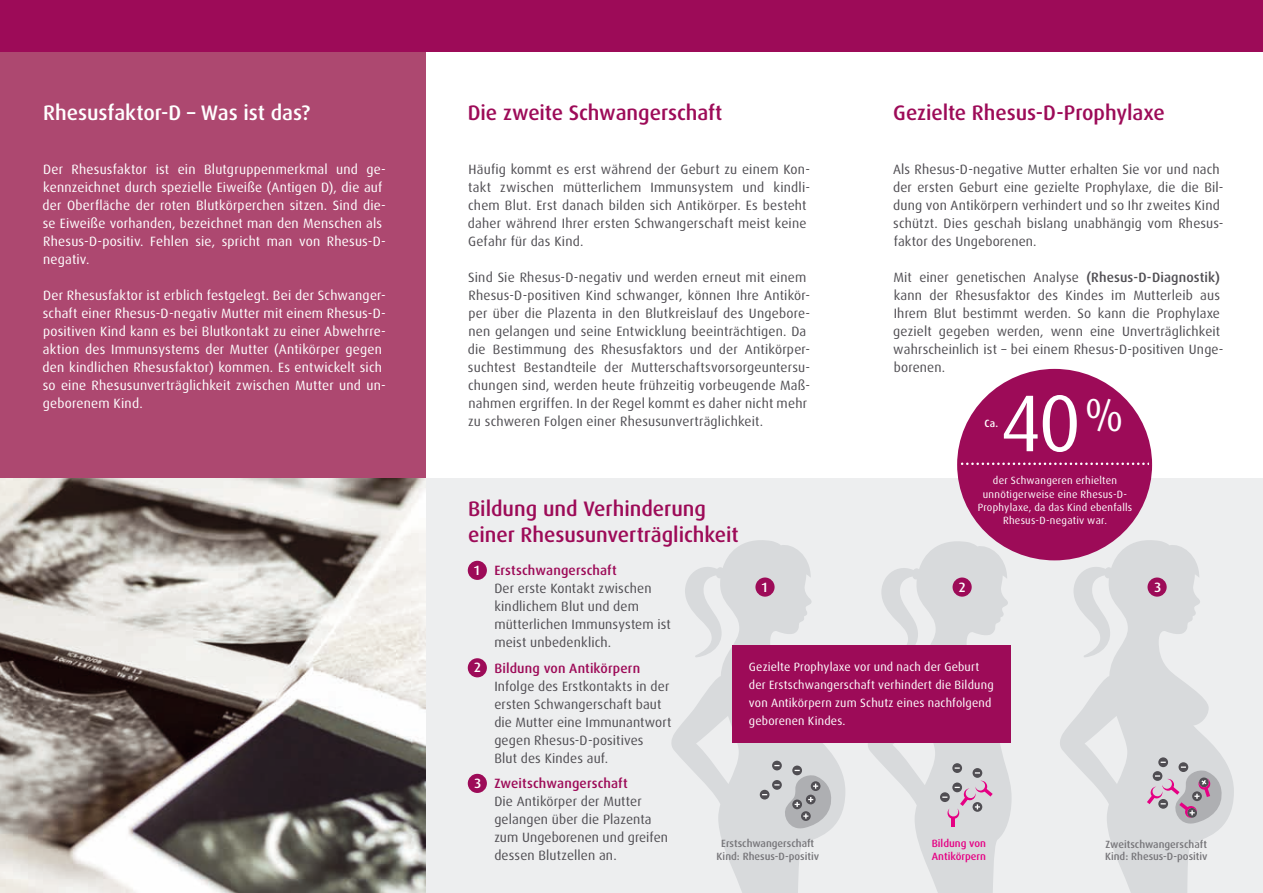
<style>
.page{position:relative;width:1263px;height:893px;background:#fff}
.page>*{position:absolute;margin:0;border:0;box-sizing:border-box;transform-origin:0 0}
.t1{font:80.55px "Dax Pro";color:#fff}
.t2{font:500 21px/25.5px "Dax Pro";letter-spacing:-.005em;color:#9d0b58}
.t3{font:500 21px "Dax Pro";letter-spacing:-.005em;color:#fff}
.t4{font:13.5px/18px "Dax Pro";letter-spacing:.01em;color:#504e53}
.t5{font:13.5px/18px "Dax Pro";letter-spacing:.015em;color:#fff}
.t6{font:500 13.5px "Dax Pro";letter-spacing:.01em;color:#9d0b58}
.t7{font:500 13.5px "Dax Pro";color:#fff}
.t8{font:12px/18px "Dax Pro";letter-spacing:.015em;color:#fff}
.t9{font:10.5px/13.2px "Dax Pro";letter-spacing:.025em;color:#fff;text-align:center}
.t10{font:500 10.5px/12.6px "Dax Pro";color:#77767a}
.t11{font:500 10.5px/12.6px "Dax Pro";color:#e50083}
.t12{font:500 10.5px "Dax Pro";color:#fff}
.s1{font-weight:500}
</style>
<div class="page">
<div style="left:422px;top:478px;width:841px;height:415px;background:#edeeef"></div>
<img style="left:0;top:477px;width:425px;height:416px">
<div style="left:0;top:0;width:425px;height:477px;background:#ad4870"></div>
<div style="left:0;top:0;width:1263px;height:51px;background:#9d0b58"></div>
<svg style="left:671px;top:540px;width:174px;height:353px"></svg>
<svg style="left:868px;top:537px;width:143px;height:356px;fill:#d8dadc"></svg>
<svg style="left:1058px;top:536px;width:176px;height:357px"></svg>
<svg style="left:940px;top:792px;width:10px;height:10px"></svg>
<svg style="left:972px;top:768px;width:10px;height:10px"></svg>
<svg style="left:952px;top:763px;width:10px;height:10px"></svg>
<svg style="left:942px;top:780px;width:51px;height:46px;background:#cebdca"></svg>
<svg style="left:1158px;top:757px;width:10px;height:10px"></svg>
<svg style="left:1147px;top:762px;width:77px;height:65px;background:#c1b7c0"></svg>
<svg style="left:772px;top:780px;width:10px;height:10px"></svg>
<svg style="left:760px;top:790px;width:9px;height:9px"></svg>
<div style="left:772px;top:761px;width:10px;height:9px;background:#504e53;border-radius:50%"></div>
<svg style="left:774px;top:765px;width:60px;height:67px;background:#bbbcbf"></svg>
<div style="left:959px;top:370px;width:191px;height:189px;background:#9d0b58;border-radius:50%"></div>
<svg style="left:961px;top:462px;width:187px;height:3px"></svg>
<div style="left:732px;top:645px;width:278px;height:98px;background:#9d0b58"></div>
<div style="left:468px;top:658px;width:19px;height:19px;background:#9d0b58;border-radius:50%"></div>
<div style="left:952px;top:577px;width:20px;height:20px;background:#9d0b58;border-radius:50%"></div>
<div style="left:468px;top:774px;width:19px;height:19px;background:#9d0b58;border-radius:50%"></div>
<div style="left:1147px;top:577px;width:20px;height:20px;background:#9d0b58;border-radius:50%"></div>
<div style="left:468px;top:561px;width:19px;height:19px;background:#9d0b58;border-radius:50%"></div>
<div style="left:755px;top:577px;width:19px;height:20px;background:#9d0b58;border-radius:50%"></div>
<h2 class="t3" style="left:43px;top:99px;width:268px">Rhesusfaktor-D – Was ist das?</h2>
<h2 class="t2" style="left:893px;top:100px;width:273px">Gezielte Rhesus-D-Prophylaxe</h2>
<p class="t4" style="left:893px;top:160px;width:332px">Als Rhesus-D-negative Mutter erhalten Sie vor und nach der ersten Geburt eine gezielte Prophylaxe, die die Bil&shy;dung von Antikörpern verhindert und so Ihr zweites Kind schützt. Dies geschah bislang unabhängig vom Rhesus&shy;faktor des Ungeborenen.</p>
<p class="t4" style="left:893px;top:268px;width:332px">Mit einer genetischen Analyse <span class="s1">(Rhesus-D-Diagnostik) </span>kann der Rhesusfaktor des Kindes im Mutterleib aus Ihrem Blut bestimmt werden. So kann die Prophylaxe gezielt gegeben werden, wenn eine Unverträglichkeit wahrscheinlich ist – bei einem Rhesus-D-positiven Unge&shy;borenen.</p>
<h2 class="t2" style="left:468px;top:100px;width:256px">Die zweite Schwangerschaft</h2>
<p class="t4" style="left:468px;top:160px;width:344px">Häufig kommt es erst während der Geburt zu einem Kon&shy;takt zwischen mütterlichem Immunsystem und kindli&shy;chem Blut. Erst danach bilden sich Antikörper. Es besteht daher während Ihrer ersten Schwangerschaft meist keine Gefahr für das Kind.</p>
<p class="t4" style="left:468px;top:268px;width:344px">Sind Sie Rhesus-D-negativ und werden erneut mit einem Rhesus-D-positiven Kind schwanger, können Ihre Antikör&shy;per über die Plazenta in den Blutkreislauf des Ungebore&shy;nen gelangen und seine Entwicklung beeinträchtigen. Da die Bestimmung des Rhesusfaktors und der Antikörper&shy;suchtest Bestandteile der Mutterschaftsvorsorgeuntersu&shy;chungen sind, werden heute frühzeitig vorbeugende Maß&shy;nahmen ergriffen. In der Regel kommt es daher nicht mehr zu schweren Folgen einer Rhesusunverträglichkeit.</p>
<p class="t5" style="left:43px;top:160px;width:345px">Der Rhesusfaktor ist ein Blutgruppenmerkmal und ge&shy;kennzeichnet durch spezielle Eiweiße (Antigen D), die auf der Oberfläche der roten Blutkörperchen sitzen. Sind die&shy;se Eiweiße vorhanden, bezeichnet man den Menschen als Rhesus-D-positiv. Fehlen sie, spricht man von Rhesus-D&shy;negativ.</p>
<p class="t5" style="left:43px;top:286px;width:345px">Der Rhesusfaktor ist erblich festgelegt. Bei der Schwanger&shy;schaft einer Rhesus-D-negativ Mutter mit einem Rhesus-D&shy;positiven Kind kann es bei Blutkontakt zu einer Abwehrre&shy;aktion des Immunsystems der Mutter (Antikörper gegen den kindlichen Rhesusfaktor) kommen. Es entwickelt sich so eine Rhesusunverträglichkeit zwischen Mutter und un&shy;geborenem Kind.</p>
<h1 class="t1" style="left:1001px;top:371px;width:124px">40<sup>%</sup></h1>
<p class="t12" style="left:984px;top:416px;width:15px">Ca.</p>
<p class="t9" style="left:978px;top:474px;width:156px">der Schwangeren erhielten unnötigerweise eine Rhesus-D-<br>Prophylaxe, da das Kind ebenfalls<br>Rhesus-D-negativ war.</p>
<h2 class="t2" style="left:468px;top:496px;width:272px">Bildung und Verhinderung einer Rhesusunverträglichkeit</h2>
<p class="t6" style="left:494px;top:562px;width:124px">Erstschwangerschaft</p>
<p class="t4" style="left:494px;top:579px;width:178px">Der erste Kontakt zwischen kindlichem Blut und dem mütterlichen Immunsystem ist meist unbedenklich.</p>
<p class="t6" style="left:494px;top:659px;width:147px">Bildung von Antikörpern</p>
<p class="t4" style="left:494px;top:677px;width:179px">Infolge des Erstkontakts in der ersten Schwangerschaft baut die Mutter eine Immunantwort gegen Rhesus-D-positives<br>Blut des Kindes auf.</p>
<p class="t6" style="left:494px;top:775px;width:135px">Zweitschwangerschaft</p>
<p class="t4" style="left:494px;top:792px;width:175px">Die Antikörper der Mutter gelangen über die Plazenta zum Ungeborenen und greifen dessen Blutzellen an.</p>
<p class="t7" style="left:474px;top:562px;width:7px">1</p>
<p class="t7" style="left:959px;top:578px;width:8px">2</p>
<p class="t7" style="left:1154px;top:578px;width:8px">3</p>
<p class="t7" style="left:762px;top:578px;width:7px">1</p>
<p class="t8" style="left:749px;top:658px;width:246px">Gezielte Prophylaxe vor und nach der Geburt der Erstschwangerschaft verhindert die Bildung von Antikörpern zum Schutz eines nachfolgend geborenen Kindes.</p>
<p class="t7" style="left:474px;top:659px;width:8px">2</p>
<p class="t7" style="left:475px;top:775px;width:8px">3</p>
<p class="t10" style="left:717px;top:837px;width:104px;text-align:center">Erstschwangerschaft<br>Kind: Rhesus-D-positiv</p>
<p class="t11" style="left:932px;top:837px;width:56px">Bildung von<br>Antikörpern</p>
<p class="t10" style="left:1105px;top:838px;width:104px">Zweitschwangerschaft<br>Kind: Rhesus-D-positiv</p>
</div>
